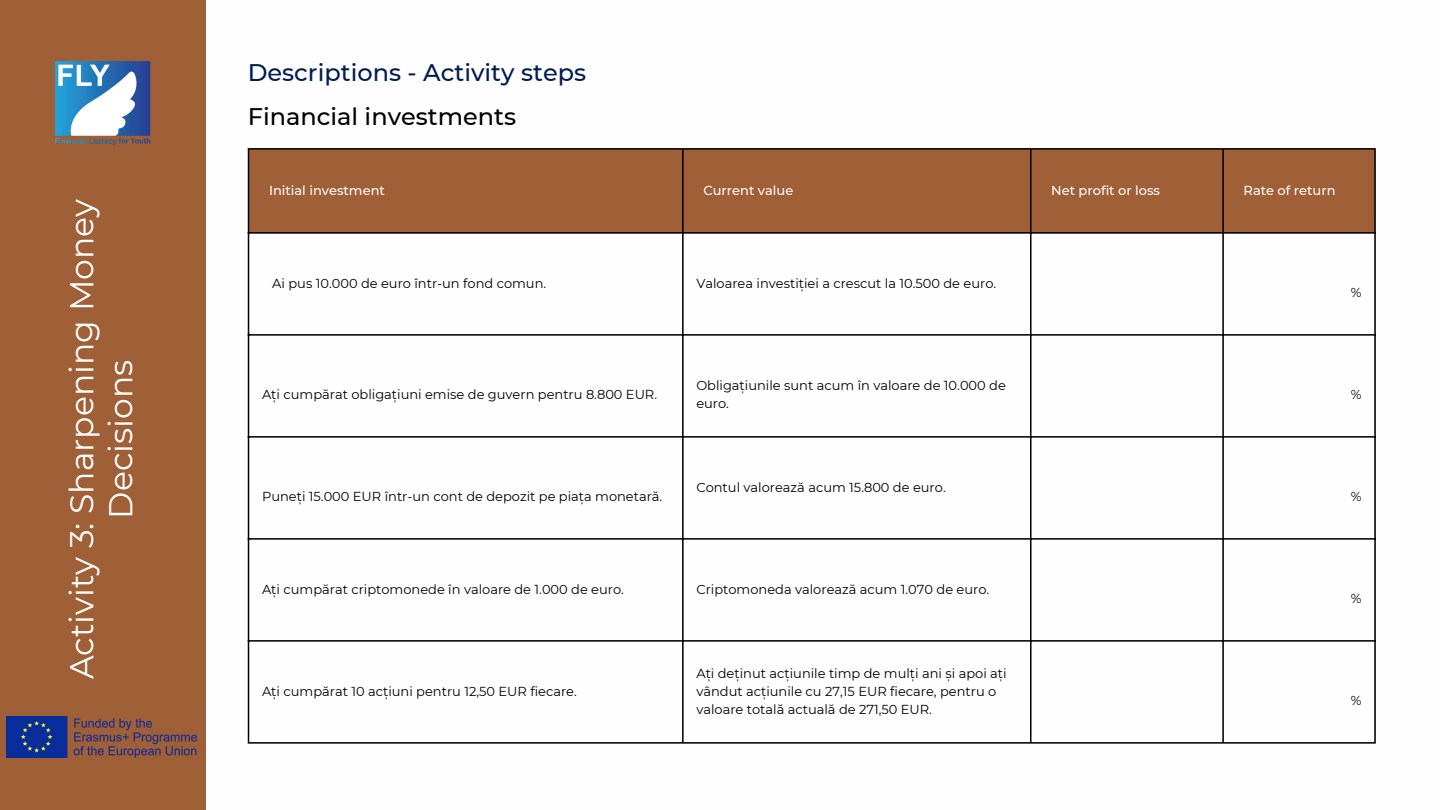
<style>
.page{position:relative;width:1440px;height:810px;background:#fff}
.page>*{position:absolute;margin:0;border:0;box-sizing:border-box;transform-origin:0 0}
.t1{font:33px/39px "Montserrat";color:#fff;text-align:center}
.t2{font:500 24px "Montserrat";color:#011c50}
.t3{font:500 24px "Montserrat";color:#000}
.t4{font:13px/18px "Montserrat";color:#000}
.t5{font:500 13px "Montserrat";color:#fefeff}
</style>
<div class="page">
<div style="left:0;top:0;width:205px;height:810px;background:#9f5f37"></div>
<img style="left:55px;top:61px;width:96px;height:84px">
<img style="left:7px;top:716px;width:189px;height:42px">
<div style="left:249px;top:150px;width:1125px;height:82px;background:#9f5f37"></div>
<hr style="left:248px;top:150px;width:1px;height:592px;background:#000">
<hr style="left:682px;top:150px;width:2px;height:592px;background:#000">
<hr style="left:1030px;top:150px;width:2px;height:592px;background:#000">
<hr style="left:1222px;top:150px;width:2px;height:592px;background:#000">
<hr style="left:1374px;top:150px;width:2px;height:592px;background:#000">
<hr style="left:248px;top:148px;width:1128px;height:2px;background:#000">
<hr style="left:248px;top:232px;width:1128px;height:2px;background:#000">
<hr style="left:248px;top:334px;width:1128px;height:2px;background:#000">
<hr style="left:248px;top:436px;width:1128px;height:2px;background:#000">
<hr style="left:248px;top:538px;width:1128px;height:2px;background:#000">
<hr style="left:248px;top:640px;width:1128px;height:2px;background:#000">
<hr style="left:248px;top:742px;width:1128px;height:2px;background:#000">
<p class="t1" style="left:62px;top:679px;width:483px;rotate:-90deg">Activity 3: Sharpening Money<br>Decisions</p>
<p class="t2" style="left:248px;top:58px;width:340px">Descriptions - Activity steps</p>
<p class="t3" style="left:248px;top:102px;width:270px">Financial investments</p>
<p class="t5" style="left:269px;top:182px;width:117px">Initial investment</p>
<p class="t5" style="left:703px;top:182px;width:91px">Current value</p>
<p class="t5" style="left:1051px;top:182px;width:110px">Net profit or loss</p>
<p class="t5" style="left:1244px;top:182px;width:94px">Rate of return</p>
<p class="t4" style="left:272px;top:274px;width:276px">Ai pus 10.000 de euro într-un fond comun.</p>
<p class="t4" style="left:696px;top:274px;width:301px">Valoarea investiției a crescut la 10.500 de euro.</p>
<p class="t4" style="left:1351px;top:283px;width:12px">%</p>
<p class="t4" style="left:262px;top:385px;width:397px">Ați cumpărat obligațiuni emise de guvern pentru 8.800 EUR.</p>
<p class="t4" style="left:696px;top:376px;width:311px">Obligațiunile sunt acum în valoare de 10.000 de euro.</p>
<p class="t4" style="left:1351px;top:385px;width:12px">%</p>
<p class="t4" style="left:262px;top:487px;width:402px">Puneți 15.000 EUR într-un cont de depozit pe piața monetară.</p>
<p class="t4" style="left:696px;top:478px;width:251px">Contul valorează acum 15.800 de euro.</p>
<p class="t4" style="left:262px;top:580px;width:363px">Ați cumpărat criptomonede în valoare de 1.000 de euro.</p>
<p class="t4" style="left:696px;top:580px;width:294px">Criptomoneda valorează acum 1.070 de euro.</p>
<p class="t4" style="left:262px;top:682px;width:316px">Ați cumpărat 10 acțiuni pentru 12,50 EUR fiecare.</p>
<p class="t4" style="left:696px;top:664px;width:312px">Ați deținut acțiunile timp de mulți ani și apoi ați vândut acțiunile cu 27,15 EUR fiecare, pentru o valoare totală actuală de 271,50 EUR.</p>
<p class="t4" style="left:1351px;top:487px;width:12px">%</p>
<p class="t4" style="left:1351px;top:589px;width:12px">%</p>
<p class="t4" style="left:1351px;top:691px;width:12px">%</p>
</div>
